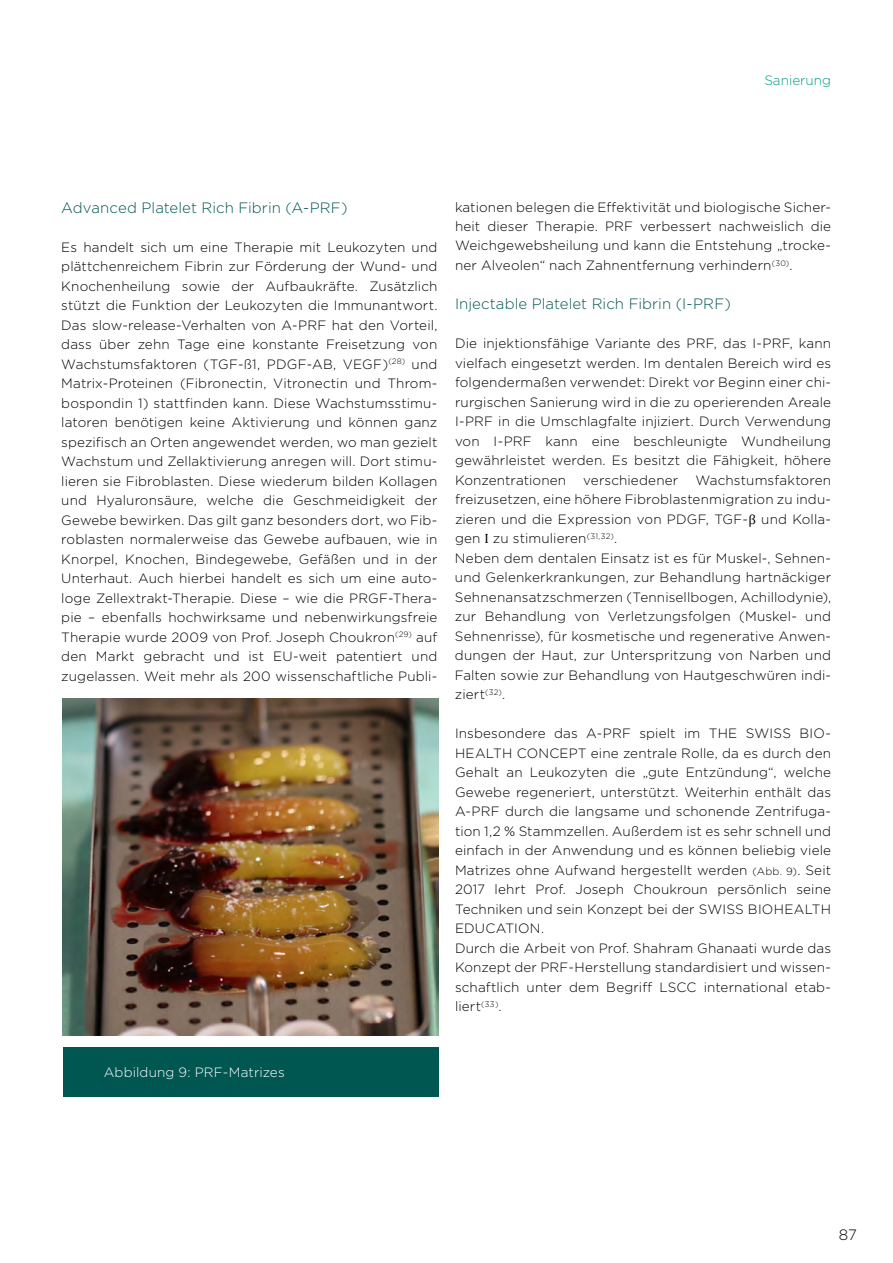
<style>
.page{position:relative;width:893px;height:1263px;background:#fff}
.page>*{position:absolute;margin:0;border:0;box-sizing:border-box;transform-origin:0 0}
.t1{font:300 15px "Gotham";color:#005752}
.t2{font:300 15px "Gotham";color:#000}
.t3{font:300 13.5px/19.5px "Gotham";letter-spacing:.01em;color:#000;text-align:justify}
.t4{font:300 13.5px "Gotham";letter-spacing:.01em;color:#fff}
.t5{font:300 13.5px "Gotham";color:#009d8c}
.s1{font-family:"Cambria";font-weight:400}
.s2{font-size:10.5px}
</style>
<div class="page">
<img style="left:62px;top:698px;width:376px;height:338px">
<div style="left:63px;top:1047px;width:375px;height:50px;background:#005752"></div>
<p class="t5" style="left:764px;top:72px;width:68px">Sanierung</p>
<p class="t1" style="left:61px;top:198px;width:288px">Advanced Platelet Rich Fibrin (A-PRF)</p>
<p class="t3" style="left:61px;top:237px;width:378px">Es handelt sich um eine Therapie mit Leukozyten und plättchenreichem Fibrin zur Förderung der Wund- und Knochenheilung sowie der Aufbaukräfte. Zusätzlich stützt die Funktion der Leukozyten die Immunantwort.<br>Das slow-release-Verhalten von A-PRF hat den Vorteil, dass über zehn Tage eine konstante Freisetzung von Wachstumsfaktoren (TGF-ß1, PDGF-AB, VEGF)<sup>(28)</sup> und Matrix-Proteinen (Fibronectin, Vitronectin und Throm&shy;bospondin 1) stattfinden kann. Diese Wachstumsstimu&shy;latoren benötigen keine Aktivierung und können ganz spezifisch an Orten angewendet werden, wo man gezielt Wachstum und Zellaktivierung anregen will. Dort stimu&shy;lieren sie Fibroblasten. Diese wiederum bilden Kollagen und Hyaluronsäure, welche die Geschmeidigkeit der Gewebe bewirken. Das gilt ganz besonders dort, wo Fib&shy;roblasten normalerweise das Gewebe aufbauen, wie in Knorpel, Knochen, Bindegewebe, Gefäßen und in der Unterhaut. Auch hierbei handelt es sich um eine auto&shy;loge Zellextrakt-Therapie. Diese – wie die PRGF-Thera&shy;pie – ebenfalls hochwirksame und nebenwirkungsfreie Therapie wurde 2009 von Prof. Joseph Choukron<sup>(29)</sup> auf den Markt gebracht und ist EU-weit patentiert und zugelassen. Weit mehr als 200 wissenschaftliche Publi-</p>
<p class="t3" style="left:455px;top:197px;width:378px">kationen belegen die Effektivität und biologische Sicher&shy;heit dieser Therapie. PRF verbessert nachweislich die Weichgewebsheilung und kann die Entstehung „trocke&shy;ner Alveolen“ nach Zahnentfernung verhindern<sup>(30)</sup>.</p>
<p class="t1" style="left:455px;top:294px;width:277px">Injectable Platelet Rich Fibrin (I-PRF)</p>
<p class="t3" style="left:455px;top:333px;width:378px">Die injektionsfähige Variante des PRF, das I-PRF, kann vielfach eingesetzt werden. Im dentalen Bereich wird es folgendermaßen verwendet: Direkt vor Beginn einer chi&shy;rurgischen Sanierung wird in die zu operierenden Areale I-PRF in die Umschlagfalte injiziert. Durch Verwendung von I-PRF kann eine beschleunigte Wundheilung gewährleistet werden. Es besitzt die Fähigkeit, höhere Konzentrationen</p>
<p class="t3" style="left:455px;top:470px;width:378px;text-align:left;text-indent:240px">Wachstumsfaktoren freizusetzen, eine höhere Fibroblastenmigration zu indu&shy;zieren und die Expression von PDGF, TGF-<span class="s1">β</span> und Kolla&shy;gen <span class="s1">I</span> zu stimulieren<sup>(31,32)</sup>.<br>Neben dem dentalen Einsatz ist es für Muskel-, Sehnen&shy;und Gelenkerkrankungen, zur Behandlung hartnäckiger Sehnenansatzschmerzen (Tennisellbogen, Achillodynie), zur Behandlung von Verletzungsfolgen (Muskel- und Sehnenrisse), für kosmetische und regenerative Anwen&shy;dungen der Haut, zur Unterspritzung von Narben und Falten sowie zur Behandlung von Hautgeschwüren indi&shy;ziert<sup>(32)</sup>.</p>
<p class="t3" style="left:455px;top:723px;width:378px;text-align:left">Insbesondere das A-PRF spielt im THE SWISS BIO-HEALTH CONCEPT eine zentrale Rolle, da es durch den Gehalt an Leukozyten die „gute Entzündung“, welche Gewebe regeneriert, unterstützt. Weiterhin enthält das A-PRF durch die langsame und schonende Zentrifuga&shy;tion 1,2 % Stammzellen. Außerdem ist es sehr schnell und einfach in der Anwendung und es können beliebig viele Matrizes ohne Aufwand hergestellt werden <span class="s2">(Abb. 9)</span>. Seit 2017 lehrt Prof. Joseph Choukroun persönlich seine Techniken und sein Konzept bei der SWISS BIOHEALTH EDUCATION.<br>Durch die Arbeit von Prof. Shahram Ghanaati wurde das Konzept der PRF-Herstellung standardisiert und wissen&shy;schaftlich unter dem Begriff LSCC international etab&shy;liert<sup>(33)</sup>.</p>
<p class="t3" style="left:583px;top:470px;width:97px">verschiedener</p>
<p class="t4" style="left:104px;top:1064px;width:182px">Abbildung 9: PRF-Matrizes</p>
<p class="t2" style="left:839px;top:1225px;width:20px">87</p>
</div>
